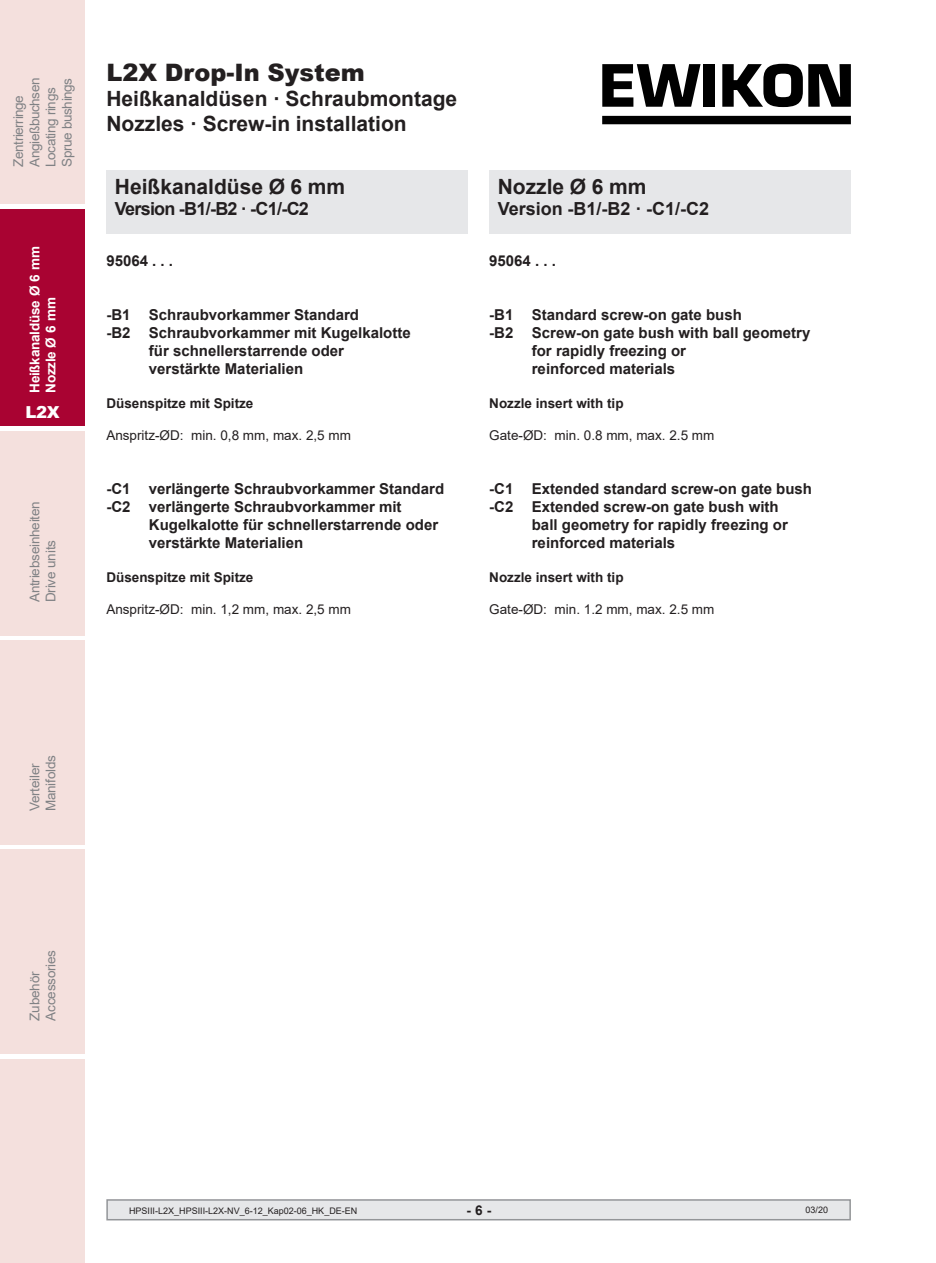
<style>
.page{position:relative;width:936px;height:1263px;background:#fff}
.page>*{position:absolute;margin:0;border:0;box-sizing:border-box;transform-origin:0 0}
.t1{font:900 24px "Arial";color:#231f20}
.Arial-14pt-fett{font:700 21px/25.2px "Arial";color:#231f20}
.Arial-12pt-fett{font:700 18px "Arial";letter-spacing:-.04em;color:#231f20}
.Arial-12pt-fett-2{font:700 18px "Arial";color:#231f20}
.t2{font:900 16.5px "Arial";color:#fff}
.t3{font:700 15px/18px "Arial";color:#231f20}
.t4{font:13.5px "Arial";color:#231f20}
.t5{font:13.5px/16.2px "Arial";letter-spacing:-.015em;color:#808285}
.t6{font:700 13.5px "Arial";color:#231f20}
.t7{font:700 13.5px/16.2px "Arial";letter-spacing:-.015em;color:#fff}
.t8{font:9px "Arial";color:#231f20}
</style>
<div class="page">
<div style="left:106px;top:1199px;width:744px;height:21px;background:#e6e7e9;border:2px solid #939598"></div>
<div style="left:602px;top:116px;width:248px;height:8px;background:#000"></div>
<svg style="left:602px;top:64px;width:98px;height:43px"></svg>
<div style="left:703px;top:64px;width:12px;height:43px;background:#000"></div>
<svg style="left:722px;top:64px;width:80px;height:43px"></svg>
<svg style="left:808px;top:64px;width:42px;height:43px"></svg>
<div style="left:0;top:431px;width:85px;height:204px;background:#f4e0dd"></div>
<div style="left:0;top:640px;width:85px;height:204px;background:#f4e0dd"></div>
<div style="left:0;top:1059px;width:85px;height:204px;background:#f4e0dd"></div>
<div style="left:0;top:850px;width:85px;height:204px;background:#f4e0dd"></div>
<div style="left:0;top:209px;width:85px;height:217px;background:#a90332"></div>
<div style="left:0;top:0;width:85px;height:204px;background:#f4e0dd"></div>
<div style="left:106px;top:170px;width:362px;height:64px;background:#e6e7e9"></div>
<div style="left:489px;top:170px;width:361px;height:64px;background:#e6e7e9"></div>
<p class="t5" style="left:10px;top:167px;width:90px;rotate:-90deg">Zentrierringe<br>Angießbuchsen<br>Locating rings<br>Sprue bushings</p>
<p class="t7" style="left:27px;top:393px;width:148px;rotate:-90deg">Heißkanaldüse Ø 6 mm<br>Nozzle Ø 6 mm</p>
<p class="t2" style="left:26px;top:400px;width:36px">L2X</p>
<p class="t5" style="left:26px;top:602px;width:103px;rotate:-90deg">Antriebseinheiten<br>Drive units</p>
<h1 class="t1" style="left:106px;top:55px;width:260px">L2X Drop-In System</h1>
<h2 class="Arial-14pt-fett" style="left:106px;top:86px;width:352px">Heißkanaldüsen · Schraubmontage<br>Nozzles · Screw-in installation</h2>
<p class="Arial-14pt-fett" style="left:115px;top:174px;width:232px">Heißkanaldüse Ø 6 mm</p>
<p class="Arial-12pt-fett" style="left:115px;top:196px;width:196px">Version -B1/-B2 · -C1/-C2</p>
<p class="Arial-14pt-fett" style="left:497px;top:174px;width:150px">Nozzle Ø 6 mm</p>
<p class="Arial-12pt-fett-2" style="left:497px;top:196px;width:213px">Version -B1/-B2 · -C1/-C2</p>
<p class="t3" style="left:106px;top:252px;width:68px">95064 . . .</p>
<p class="t3" style="left:489px;top:252px;width:68px">95064 . . .</p>
<p class="t3" style="left:106px;top:305px;width:254px">-B1 Schraubvorkammer Standard</p>
<p class="t3" style="left:106px;top:323px;width:306px">-B2 Schraubvorkammer mit Kugelkalotte</p>
<p class="t3" style="left:149px;top:341px;width:197px">für schnellerstarrende oder verstärkte Materialien</p>
<p class="t6" style="left:106px;top:393px;width:149px">Düsenspitze mit Spitze</p>
<p class="t4" style="left:106px;top:426px;width:246px">Anspritz-ØD: min. 0,8 mm, max. 2,5 mm</p>
<p class="t3" style="left:106px;top:479px;width:339px">-C1 verlängerte Schraubvorkammer Standard</p>
<p class="t3" style="left:106px;top:497px;width:297px">-C2 verlängerte Schraubvorkammer mit</p>
<p class="t3" style="left:149px;top:515px;width:291px">Kugelkalotte für schnellerstarrende oder verstärkte Materialien</p>
<p class="t6" style="left:106px;top:567px;width:149px">Düsenspitze mit Spitze</p>
<p class="t4" style="left:106px;top:600px;width:246px">Anspritz-ØD: min. 1,2 mm, max. 2,5 mm</p>
<p class="t3" style="left:489px;top:305px;width:254px">-B1 Standard screw-on gate bush</p>
<p class="t3" style="left:489px;top:323px;width:322px">-B2 Screw-on gate bush with ball geometry</p>
<p class="t3" style="left:532px;top:341px;width:156px">for rapidly freezing or reinforced materials</p>
<p class="t6" style="left:489px;top:393px;width:136px">Nozzle insert with tip</p>
<p class="t4" style="left:489px;top:426px;width:227px">Gate-ØD: min. 0.8 mm, max. 2.5 mm</p>
<p class="t3" style="left:489px;top:479px;width:324px">-C1 Extended standard screw-on gate bush</p>
<p class="t3" style="left:489px;top:497px;width:291px">-C2 Extended screw-on gate bush with</p>
<p class="t3" style="left:532px;top:515px;width:257px">ball geometry for rapidly freezing or reinforced materials</p>
<p class="t6" style="left:489px;top:567px;width:136px">Nozzle insert with tip</p>
<p class="t4" style="left:489px;top:600px;width:227px">Gate-ØD: min. 1.2 mm, max. 2.5 mm</p>
<p class="t5" style="left:26px;top:811px;width:58px;rotate:-90deg">Verteiler<br>Manifolds</p>
<p class="t5" style="left:26px;top:1021px;width:72px;rotate:-90deg">Zubehör<br>Accessories</p>
<p class="t8" style="left:129px;top:1204px;width:230px">HPSIII-L2X_HPSIII-L2X-NV_6-12_Kap02-06_HK_DE-EN</p>
<p class="t6" style="left:466px;top:1200px;width:26px">- 6 -</p>
<p class="t8" style="left:805px;top:1204px;width:24px">03/20</p>
</div>
